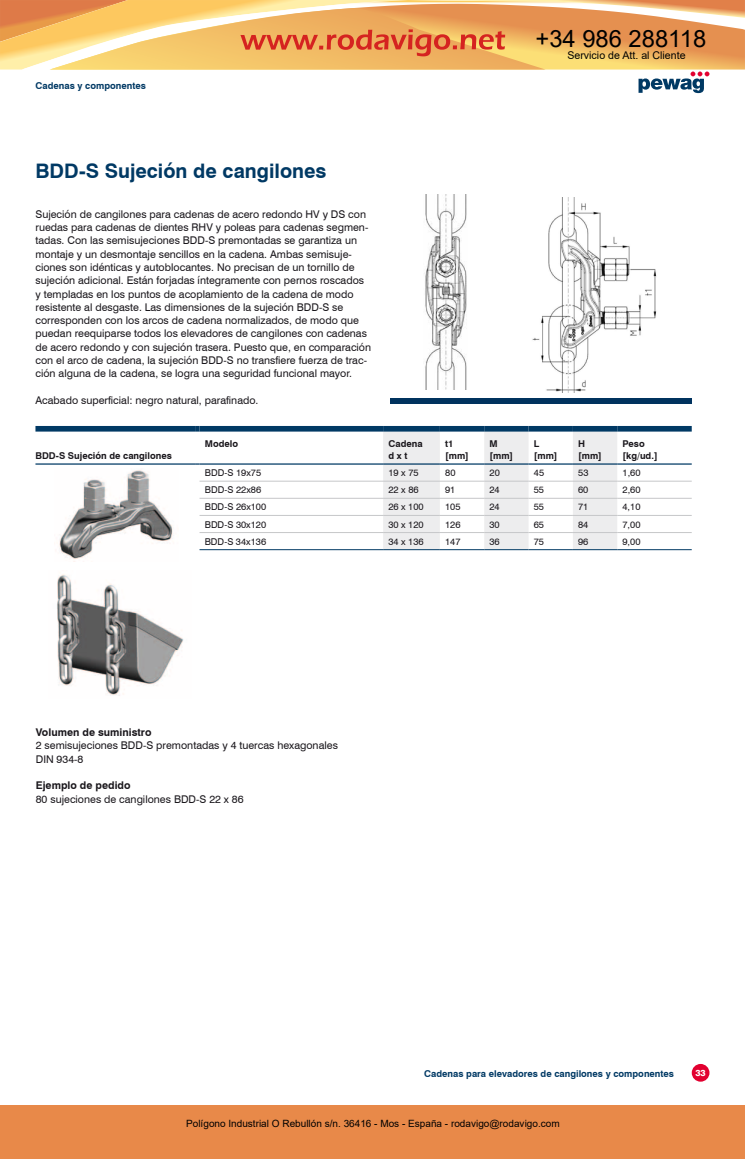
<style>
.page{position:relative;width:745px;height:1159px;background:#fff}
.page>*{position:absolute;margin:0;border:0;box-sizing:border-box;transform-origin:0 0}
.t1{font:23.75px "Arial";color:#000}
.t2{font:700 20px "Swiss 721 BT";color:#003964}
.t3{font:10.62px/13.2px "Swiss 721 BT";color:#1a171c}
.t4{font:700 10.62px "Swiss 721 BT";color:#1a171c}
.t5{font:10.62px "Arial";color:#000}
.t6{font:10px "Arial";color:#000}
.t7{font:9.38px "Swiss 721 BT";color:#1a171c}
.t8{font:700 9.38px/12.5px "Swiss 721 BT";color:#1a171c}
.t9{font:700 9.38px "Swiss 721 BT";color:#003964}
.t10{font:800 8.75px "Swiss 721 BT";color:#fff}
</style>
<div class="page">
<div style="left:691px;top:1064px;width:18px;height:17px;background:#e20030;border-radius:50%"></div>
<svg style="left:199px;top:431px;width:492px;height:67px"></svg>
<svg style="left:383px;top:431px;width:234px;height:118px"></svg>
<hr style="left:199px;top:549px;width:184px;height:1px;background:#003964">
<hr style="left:383px;top:549px;width:56px;height:1px;background:#003964">
<hr style="left:439px;top:549px;width:45px;height:1px;background:#003964">
<hr style="left:484px;top:549px;width:44px;height:1px;background:#003964">
<hr style="left:528px;top:549px;width:44px;height:1px;background:#003964">
<hr style="left:572px;top:549px;width:45px;height:1px;background:#003964">
<hr style="left:617px;top:549px;width:74px;height:1px;background:#003964">
<div style="left:35px;top:426px;width:160px;height:5px;background:#003964"></div>
<svg style="left:195px;top:426px;width:4px;height:5px"></svg>
<div style="left:199px;top:426px;width:184px;height:5px;background:#003964"></div>
<div style="left:383px;top:426px;width:56px;height:5px;background:#003964"></div>
<div style="left:439px;top:426px;width:45px;height:5px;background:#003964"></div>
<div style="left:484px;top:426px;width:44px;height:5px;background:#003964"></div>
<div style="left:528px;top:426px;width:44px;height:5px;background:#003964"></div>
<div style="left:572px;top:426px;width:45px;height:5px;background:#003964"></div>
<div style="left:617px;top:426px;width:74px;height:5px;background:#003964"></div>
<hr style="left:35px;top:463px;width:160px;height:2px;background:#003964">
<hr style="left:199px;top:463px;width:184px;height:2px;background:#003964">
<hr style="left:383px;top:463px;width:56px;height:2px;background:#003964">
<hr style="left:439px;top:463px;width:45px;height:2px;background:#003964">
<hr style="left:484px;top:463px;width:44px;height:2px;background:#003964">
<hr style="left:528px;top:463px;width:44px;height:2px;background:#003964">
<hr style="left:572px;top:463px;width:45px;height:2px;background:#003964">
<hr style="left:617px;top:463px;width:74px;height:2px;background:#003964">
<hr style="left:199px;top:481px;width:184px;height:1px;background:#c6c7c9">
<hr style="left:383px;top:481px;width:56px;height:1px;background:#c6c7c9">
<hr style="left:439px;top:481px;width:45px;height:1px;background:#c6c7c9">
<hr style="left:484px;top:481px;width:44px;height:1px;background:#c6c7c9">
<hr style="left:528px;top:481px;width:44px;height:1px;background:#c6c7c9">
<hr style="left:572px;top:481px;width:45px;height:1px;background:#c6c7c9">
<hr style="left:617px;top:481px;width:74px;height:1px;background:#c6c7c9">
<hr style="left:199px;top:498px;width:184px;height:1px;background:#c6c7c9">
<hr style="left:383px;top:498px;width:56px;height:1px;background:#c6c7c9">
<hr style="left:439px;top:498px;width:45px;height:1px;background:#c6c7c9">
<hr style="left:484px;top:498px;width:44px;height:1px;background:#c6c7c9">
<hr style="left:528px;top:498px;width:44px;height:1px;background:#c6c7c9">
<hr style="left:572px;top:498px;width:45px;height:1px;background:#c6c7c9">
<hr style="left:617px;top:498px;width:74px;height:1px;background:#c6c7c9">
<hr style="left:199px;top:515px;width:184px;height:1px;background:#c6c7c9">
<hr style="left:383px;top:515px;width:56px;height:1px;background:#c6c7c9">
<hr style="left:439px;top:515px;width:45px;height:1px;background:#c6c7c9">
<hr style="left:484px;top:515px;width:44px;height:1px;background:#c6c7c9">
<hr style="left:528px;top:515px;width:44px;height:1px;background:#c6c7c9">
<hr style="left:572px;top:515px;width:45px;height:1px;background:#c6c7c9">
<hr style="left:617px;top:515px;width:74px;height:1px;background:#c6c7c9">
<hr style="left:199px;top:532px;width:184px;height:1px;background:#c6c7c9">
<hr style="left:383px;top:532px;width:56px;height:1px;background:#c6c7c9">
<hr style="left:439px;top:532px;width:45px;height:1px;background:#c6c7c9">
<hr style="left:484px;top:532px;width:44px;height:1px;background:#c6c7c9">
<hr style="left:528px;top:532px;width:44px;height:1px;background:#c6c7c9">
<hr style="left:572px;top:532px;width:45px;height:1px;background:#c6c7c9">
<hr style="left:617px;top:532px;width:74px;height:1px;background:#c6c7c9">
<div style="left:390px;top:398px;width:301px;height:6px;background:#00325e"></div>
<img style="left:424px;top:195px;width:43px;height:195px">
<img style="left:59px;top:470px;width:114px;height:89px">
<img style="left:532px;top:197px;width:125px;height:195px">
<img style="left:57px;top:574px;width:127px;height:122px">
<div style="left:0;top:1105px;width:744px;height:54px;background:#e88949"></div>
<svg style="left:0;top:0;width:744px;height:93px"></svg>
<h1 class="t1" style="left:535px;top:22px;width:172px">+34 986 288118</h1>
<p class="t9" style="left:35px;top:80px;width:112px">Cadenas y componentes</p>
<h2 class="t2" style="left:35px;top:159px;width:292px">BDD-S Sujeción de cangilones</h2>
<p class="t3" style="left:35px;top:207px;width:337px">Sujeción de cangilones para cadenas de acero redondo HV y DS con ruedas para cadenas de dientes RHV y poleas para cadenas segmen&shy;tadas. Con las semisujeciones BDD-S premontadas se garantiza un montaje y un desmontaje sencillos en la cadena. Ambas semisuje&shy;ciones son idénticas y autoblocantes. No precisan de un tornillo de sujeción adicional. Están forjadas íntegramente con pernos roscados y templadas en los puntos de acoplamiento de la cadena de modo resistente al desgaste. Las dimensiones de la sujeción BDD-S se corresponden con los arcos de cadena normalizados, de modo que puedan reequiparse todos los elevadores de cangilones con cadenas de acero redondo y con sujeción trasera. Puesto que, en comparación con el arco de cadena, la sujeción BDD-S no transfiere fuerza de trac&shy;ción alguna de la cadena, se logra una seguridad funcional mayor.</p>
<p class="t3" style="left:35px;top:393px;width:224px">Acabado superficial: negro natural, parafinado.</p>
<p class="t5" style="left:567px;top:48px;width:120px">Servicio de Att. al Cliente</p>
<p class="t8" style="left:35px;top:449px;width:138px">BDD-S Sujeción de cangilones</p>
<p class="t8" style="left:205px;top:437px;width:35px">Modelo</p>
<p class="t8" style="left:388px;top:437px;width:36px">Cadena d x t</p>
<p class="t8" style="left:445px;top:437px;width:25px">t1 [mm]</p>
<p class="t8" style="left:489px;top:437px;width:25px">M [mm]</p>
<p class="t8" style="left:533px;top:437px;width:25px">L [mm]</p>
<p class="t8" style="left:578px;top:437px;width:25px">H [mm]</p>
<p class="t8" style="left:622px;top:437px;width:37px">Peso [kg/ud.]</p>
<p class="t7" style="left:205px;top:467px;width:58px">BDD-S 19x75</p>
<p class="t7" style="left:388px;top:467px;width:32px">19 x 75</p>
<p class="t7" style="left:445px;top:467px;width:12px">80</p>
<p class="t7" style="left:489px;top:467px;width:12px">20</p>
<p class="t7" style="left:533px;top:467px;width:12px">45</p>
<p class="t7" style="left:578px;top:467px;width:12px">53</p>
<p class="t7" style="left:622px;top:467px;width:20px">1,60</p>
<p class="t7" style="left:205px;top:484px;width:58px">BDD-S 22x86</p>
<p class="t7" style="left:388px;top:484px;width:32px">22 x 86</p>
<p class="t7" style="left:445px;top:484px;width:12px">91</p>
<p class="t7" style="left:489px;top:484px;width:12px">24</p>
<p class="t7" style="left:533px;top:484px;width:12px">55</p>
<p class="t7" style="left:578px;top:484px;width:12px">60</p>
<p class="t7" style="left:622px;top:484px;width:20px">2,60</p>
<p class="t7" style="left:205px;top:501px;width:63px">BDD-S 26x100</p>
<p class="t7" style="left:388px;top:501px;width:37px">26 x 100</p>
<p class="t7" style="left:445px;top:501px;width:17px">105</p>
<p class="t7" style="left:489px;top:501px;width:12px">24</p>
<p class="t7" style="left:533px;top:501px;width:12px">55</p>
<p class="t7" style="left:577px;top:501px;width:12px">71</p>
<p class="t7" style="left:622px;top:501px;width:20px">4,10</p>
<p class="t7" style="left:205px;top:518px;width:63px">BDD-S 30x120</p>
<p class="t7" style="left:388px;top:518px;width:37px">30 x 120</p>
<p class="t7" style="left:445px;top:518px;width:17px">126</p>
<p class="t7" style="left:489px;top:518px;width:12px">30</p>
<p class="t7" style="left:533px;top:518px;width:12px">65</p>
<p class="t7" style="left:577px;top:518px;width:12px">84</p>
<p class="t7" style="left:622px;top:518px;width:20px">7,00</p>
<p class="t7" style="left:205px;top:535px;width:63px">BDD-S 34x136</p>
<p class="t7" style="left:388px;top:535px;width:37px">34 x 136</p>
<p class="t7" style="left:445px;top:535px;width:17px">147</p>
<p class="t7" style="left:489px;top:535px;width:12px">36</p>
<p class="t7" style="left:533px;top:535px;width:12px">75</p>
<p class="t7" style="left:577px;top:535px;width:12px">96</p>
<p class="t7" style="left:622px;top:535px;width:20px">9,00</p>
<p class="t4" style="left:36px;top:726px;width:117px">Volumen de suministro</p>
<p class="t3" style="left:36px;top:739px;width:303px">2 semisujeciones BDD-S premontadas y 4 tuercas hexagonales<br>DIN 934-8</p>
<p class="t4" style="left:36px;top:779px;width:96px">Ejemplo de pedido</p>
<p class="t3" style="left:36px;top:792px;width:209px">80 sujeciones de cangilones BDD-S 22 x 86</p>
<p class="t9" style="left:424px;top:1067px;width:251px">Cadenas para elevadores de cangilones y componentes</p>
<p class="t6" style="left:186px;top:1117px;width:375px">Polígono Industrial O Rebullón s/n. 36416 - Mos - España - rodavigo@rodavigo.com</p>
<p class="t10" style="left:695px;top:1067px;width:12px">33</p>
</div>
